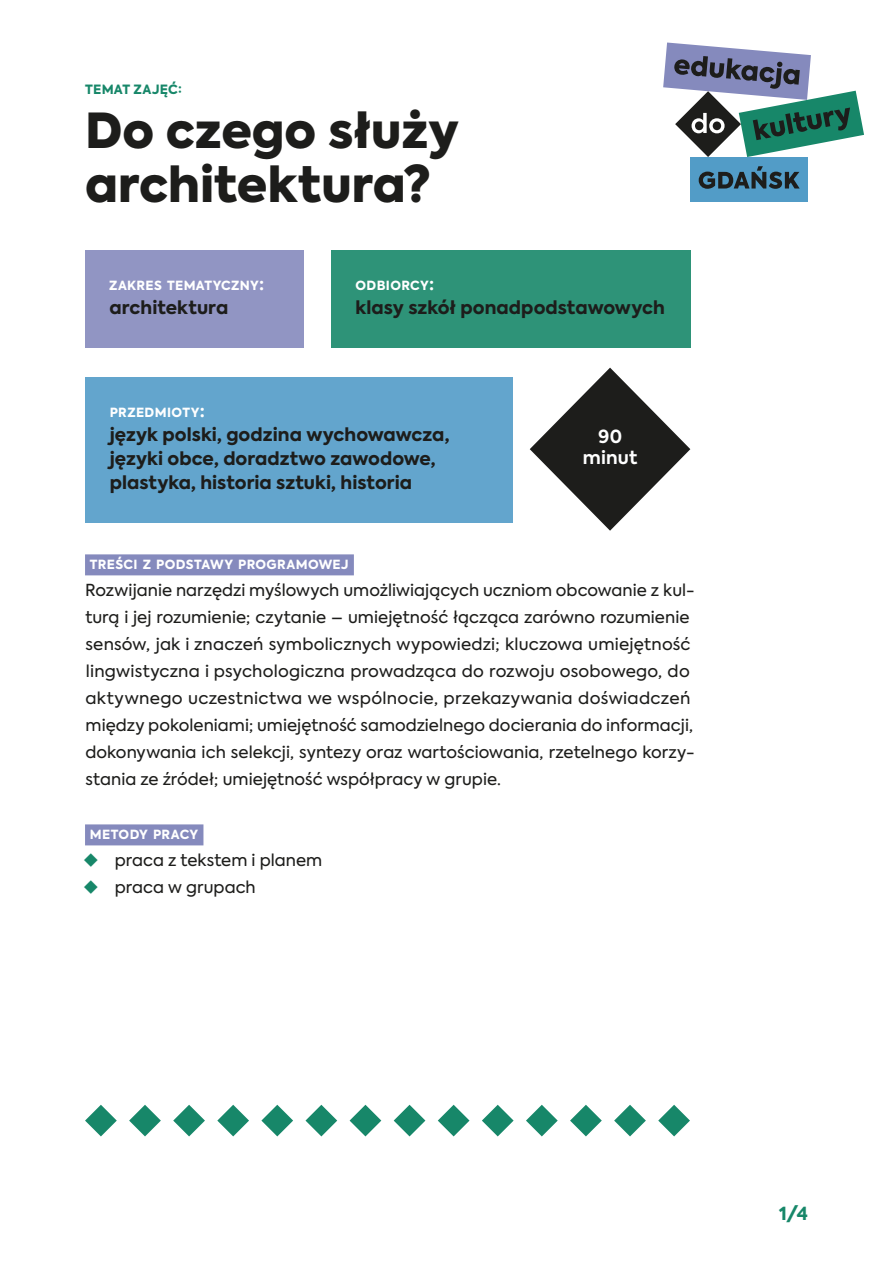
<style>
.page{position:relative;width:893px;height:1263px;background:#fff}
.page>*{position:absolute;margin:0;border:0;box-sizing:border-box;transform-origin:0 0}
.t1{font:900 48px/54px "Axiforma";color:#1d1d1b}
.t2{font:800 18px/24px "Axiforma";color:#1d1d1b}
.t3{font:700 18px/21px "Axiforma";letter-spacing:.01em;color:#fff;text-align:center}
.t4{font:800 18px "Axiforma";color:#178769}
.t5{font:16.5px/27px "Axiforma";letter-spacing:.005em;color:#1d1d1b}
.t6{font:800 12.75px "Axiforma";letter-spacing:.025em;color:#178769}
.t7{font:800 12.6px "Axiforma";letter-spacing:.03em;color:#fff}
.s1{font-size:18px}
.s2{color:#178769}
</style>
<div class="page">
<div style="left:85px;top:251px;width:219px;height:97px;background:#9195c3"></div>
<div style="left:331px;top:251px;width:359px;height:97px;background:#2e9378"></div>
<div style="left:85px;top:554px;width:269px;height:21px;background:#858abd"></div>
<div style="left:85px;top:824px;width:118px;height:21px;background:#858abd"></div>
<svg style="left:85px;top:1105px;width:32px;height:31px"></svg>
<svg style="left:129px;top:1105px;width:32px;height:31px"></svg>
<svg style="left:173px;top:1105px;width:32px;height:31px"></svg>
<svg style="left:217px;top:1105px;width:32px;height:31px"></svg>
<svg style="left:261px;top:1105px;width:32px;height:31px"></svg>
<svg style="left:305px;top:1105px;width:32px;height:31px"></svg>
<svg style="left:350px;top:1105px;width:31px;height:31px"></svg>
<svg style="left:394px;top:1105px;width:31px;height:31px"></svg>
<svg style="left:438px;top:1105px;width:31px;height:31px"></svg>
<svg style="left:482px;top:1105px;width:32px;height:31px"></svg>
<svg style="left:526px;top:1105px;width:32px;height:31px"></svg>
<svg style="left:570px;top:1105px;width:32px;height:31px"></svg>
<svg style="left:614px;top:1105px;width:32px;height:31px"></svg>
<svg style="left:658px;top:1105px;width:32px;height:31px"></svg>
<div style="left:85px;top:377px;width:427px;height:145px;background:#63a5cd"></div>
<svg style="left:530px;top:368px;width:160px;height:163px"></svg>
<div style="left:690px;top:157px;width:118px;height:45px;background:#529cc7"></div>
<svg style="left:699px;top:166px;width:101px;height:23px"></svg>
<svg style="left:663px;top:43px;width:201px;height:114px"></svg>
<p class="t6" style="left:85px;top:80px;width:99px">TEMAT ZAJĘĆ:</p>
<h1 class="t1" style="left:85px;top:104px;width:375px">Do czego służy architektura?</h1>
<p class="t7" style="left:109px;top:277px;width:157px">ZAKRES TEMATYCZNY<span class="s1">:</span></p>
<p class="t2" style="left:110px;top:296px;width:120px">architektura</p>
<p class="t7" style="left:355px;top:277px;width:80px">ODBIORCY<span class="s1">:</span></p>
<p class="t2" style="left:355px;top:296px;width:311px">klasy szkół ponadpodstawowych</p>
<p class="t7" style="left:110px;top:403px;width:97px">PRZEDMIOTY<span class="s1">:</span></p>
<p class="t2" style="left:109px;top:422px;width:342px">język polski, godzina wychowawcza, języki obce, doradztwo zawodowe, plastyka, historia sztuki, historia</p>
<p class="t3" style="left:583px;top:426px;width:56px">90 minut</p>
<p class="t7" style="left:90px;top:556px;width:260px">TREŚCI Z PODSTAWY PROGRAMOWEJ</p>
<p class="t5" style="left:85px;top:577px;width:611px">Rozwijanie narzędzi myślowych umożliwiających uczniom obcowanie z kul&shy;turą i jej rozumienie; czytanie – umiejętność łącząca zarówno rozumienie sensów, jak i znaczeń symbolicznych wypowiedzi; kluczowa umiejętność lingwistyczna i psychologiczna prowadząca do rozwoju osobowego, do aktywnego uczestnictwa we wspólnocie, przekazywania doświadczeń między pokoleniami; umiejętność samodzielnego docierania do informacji, dokonywania ich selekcji, syntezy oraz wartościowania, rzetelnego korzy&shy;stania ze źródeł; umiejętność współpracy w grupie.</p>
<p class="t7" style="left:90px;top:826px;width:110px">METODY PRACY</p>
<p class="t5" style="left:83px;top:847px;width:241px"><span class="s2">◆</span> praca z tekstem i planem</p>
<p class="t5" style="left:83px;top:874px;width:174px"><span class="s2">◆</span> praca w grupach</p>
<p class="t4" style="left:779px;top:1201px;width:30px">1/4</p>
</div>
